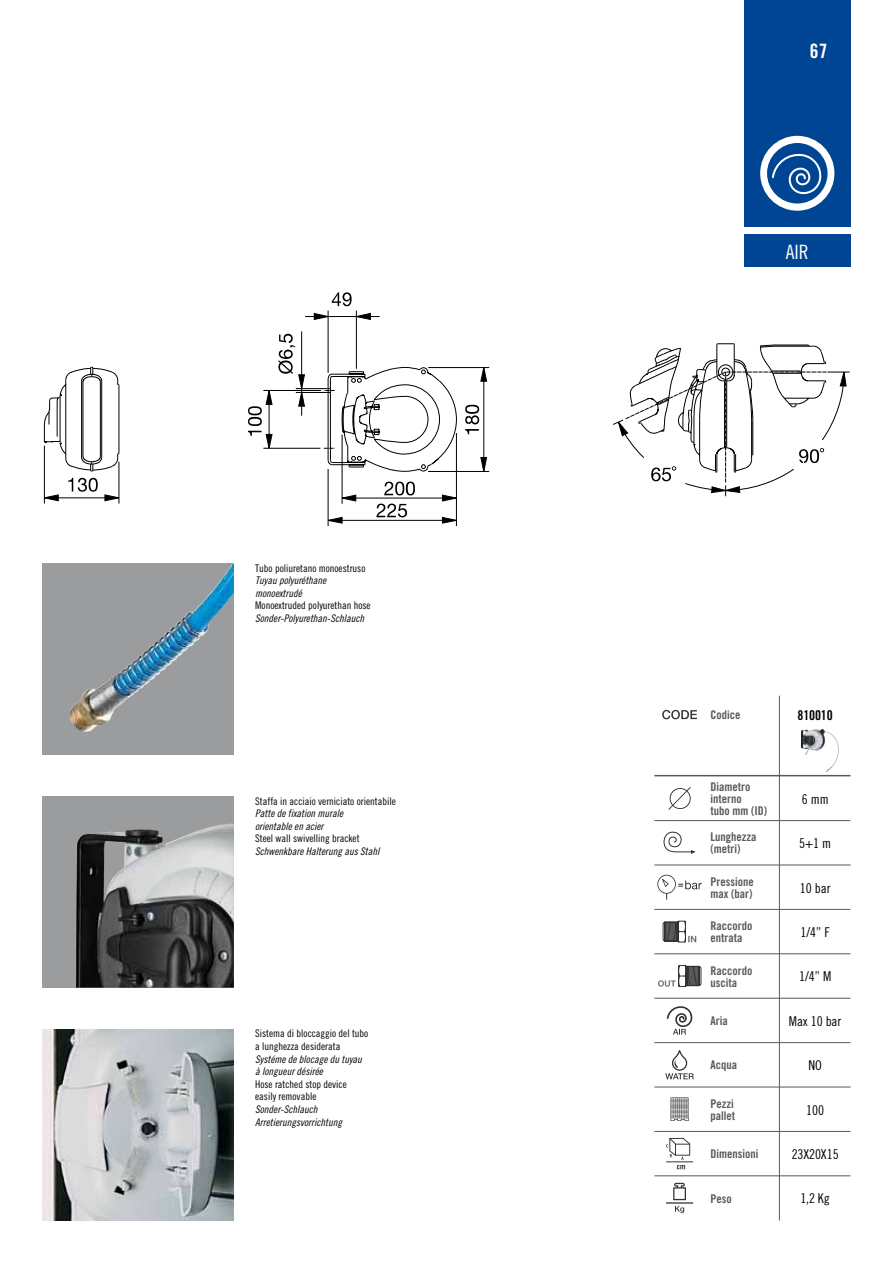
<style>
.page{position:relative;width:893px;height:1263px;background:#fff}
.page>*{position:absolute;margin:0;border:0;box-sizing:border-box;transform-origin:0 0}
.t1{font:19.8px "Trade Gothic Cond Eighteen";color:#fff}
.t2{font:19.8px "Trade Gothic Bold Cond Twenty";color:#fff}
.t3{font:13.5px "Trade Gothic Cond Eighteen";color:#000}
.t4{font:13.5px "Trade Gothic Bold Cond Twenty";letter-spacing:-.01em;color:#000}
.t5{font:12px/12px "Trade Gothic Bold Cond Twenty";color:#58585a}
.t6{font:10.5px/12.6px "Trade Gothic Cond Eighteen Obl";color:#000}
.t7{font:10.5px/12.6px "Trade Gothic Cond Eighteen";color:#000}
</style>
<div class="page">
<div style="left:744px;top:0;width:106px;height:227px;background:#004494"></div>
<div style="left:744px;top:235px;width:106px;height:32px;background:#004494"></div>
<svg style="left:760px;top:136px;width:74px;height:75px"></svg>
<svg style="left:248px;top:292px;width:241px;height:234px"></svg>
<img style="left:43px;top:1029px;width:191px;height:191px">
<svg style="left:43px;top:366px;width:77px;height:138px"></svg>
<svg style="left:613px;top:343px;width:237px;height:153px"></svg>
<div style="left:43px;top:563px;width:191px;height:192px;background:#9a9c9d"></div>
<img style="left:69px;top:563px;width:164px;height:169px">
<div style="left:43px;top:796px;width:191px;height:192px;background:#9a9c9d"></div>
<img style="left:76px;top:823px;width:158px;height:165px">
<img style="left:801px;top:729px;width:21px;height:23px">
<svg style="left:663px;top:921px;width:33px;height:21px"></svg>
<svg style="left:662px;top:710px;width:35px;height:9px"></svg>
<svg style="left:663px;top:832px;width:33px;height:22px"></svg>
<svg style="left:668px;top:787px;width:23px;height:23px"></svg>
<svg style="left:667px;top:1006px;width:25px;height:28px"></svg>
<svg style="left:665px;top:1050px;width:29px;height:29px"></svg>
<svg style="left:657px;top:875px;width:45px;height:25px"></svg>
<svg style="left:666px;top:1138px;width:27px;height:31px"></svg>
<svg style="left:666px;top:1183px;width:27px;height:30px"></svg>
<svg style="left:658px;top:965px;width:43px;height:22px"></svg>
<svg style="left:670px;top:1097px;width:19px;height:24px"></svg>
<hr style="left:654px;top:775px;width:196px;height:1px;background:#58585a">
<hr style="left:654px;top:909px;width:196px;height:1px;background:#58585a">
<hr style="left:654px;top:1042px;width:196px;height:1px;background:#58585a">
<hr style="left:654px;top:1175px;width:196px;height:1px;background:#58585a">
<hr style="left:654px;top:820px;width:196px;height:1px;background:#58585a">
<hr style="left:654px;top:953px;width:196px;height:1px;background:#58585a">
<hr style="left:654px;top:1087px;width:196px;height:1px;background:#58585a">
<hr style="left:654px;top:865px;width:196px;height:1px;background:#58585a">
<hr style="left:654px;top:998px;width:196px;height:1px;background:#58585a">
<hr style="left:654px;top:1131px;width:196px;height:1px;background:#58585a">
<hr style="left:779px;top:696px;width:1px;height:524px;background:#58585a">
<p class="t7" style="left:255px;top:561px;width:112px">Tubo poliuretano monoestruso</p>
<p class="t6" style="left:255px;top:574px;width:73px">Tuyau polyuréthane monoextrudé</p>
<p class="t7" style="left:255px;top:599px;width:117px">Monoextruded polyurethan hose</p>
<p class="t6" style="left:255px;top:612px;width:111px">Sonder-Polyurethan-Schlauch</p>
<p class="t7" style="left:255px;top:794px;width:142px">Staffa in acciaio verniciato orientabile</p>
<p class="t6" style="left:255px;top:807px;width:90px">Patte de fixation murale orientable en acier</p>
<p class="t7" style="left:255px;top:832px;width:106px">Steel wall swivelling bracket</p>
<p class="t6" style="left:255px;top:845px;width:126px">Schwenkbare Halterung aus Stahl</p>
<p class="t7" style="left:255px;top:1027px;width:115px">Sistema di bloccaggio del tubo a lunghezza desiderata</p>
<p class="t6" style="left:255px;top:1052px;width:108px">Systéme de blocage du tuyau à longueur désirée</p>
<p class="t7" style="left:255px;top:1077px;width:93px">Hose ratched stop device easily removable</p>
<p class="t6" style="left:255px;top:1103px;width:88px">Sonder-Schlauch<br>Arretierungsvorrichtung</p>
<h1 class="t2" style="left:810px;top:39px;width:19px">67</h1>
<h1 class="t1" style="left:786px;top:240px;width:25px">AIR</h1>
<p class="t5" style="left:710px;top:709px;width:31px">Codice</p>
<p class="t4" style="left:797px;top:707px;width:37px">810010</p>
<p class="t5" style="left:710px;top:781px;width:58px">Diametro interno<br>tubo mm (ID)</p>
<p class="t5" style="left:710px;top:831px;width:47px">Lunghezza (metri)</p>
<p class="t5" style="left:710px;top:875px;width:45px">Pressione max (bar)</p>
<p class="t5" style="left:710px;top:920px;width:43px">Raccordo entrata</p>
<p class="t5" style="left:710px;top:964px;width:43px">Raccordo uscita</p>
<p class="t5" style="left:710px;top:1015px;width:19px">Aria</p>
<p class="t5" style="left:710px;top:1059px;width:28px">Acqua</p>
<p class="t5" style="left:710px;top:1097px;width:26px">Pezzi pallet</p>
<p class="t5" style="left:710px;top:1148px;width:49px">Dimensioni</p>
<p class="t5" style="left:710px;top:1192px;width:23px">Peso</p>
<p class="t3" style="left:802px;top:791px;width:29px">6 mm</p>
<p class="t3" style="left:799px;top:835px;width:34px">5+1 m</p>
<p class="t3" style="left:800px;top:880px;width:32px">10 bar</p>
<p class="t3" style="left:800px;top:924px;width:31px">1/4” F</p>
<p class="t3" style="left:799px;top:968px;width:34px">1/4” M</p>
<p class="t3" style="left:789px;top:1013px;width:54px">Max 10 bar</p>
<p class="t3" style="left:808px;top:1057px;width:15px">NO</p>
<p class="t3" style="left:806px;top:1102px;width:19px">100</p>
<p class="t3" style="left:792px;top:1146px;width:49px">23X20X15</p>
<p class="t3" style="left:800px;top:1190px;width:31px">1,2 Kg</p>
</div>
